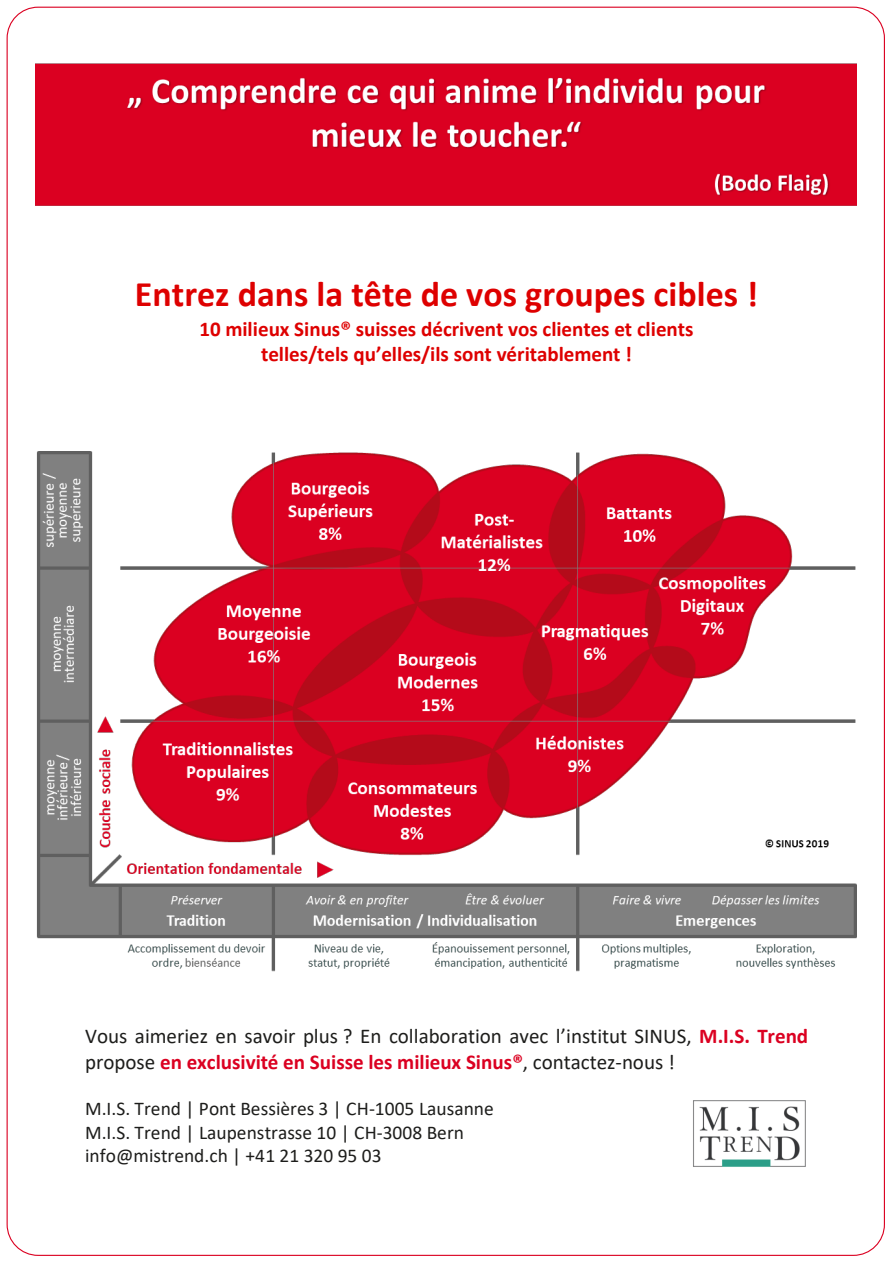
<style>
.page{position:relative;width:893px;height:1263px;background:#fff}
.page>*{position:absolute;margin:0;border:0;box-sizing:border-box;transform-origin:0 0}
.t1{font:700 36px "Calibri";color:#de0000}
.t2{font:21px/25.5px "Calibri";color:#1d1d1b}
.t3{font:700 21px/25.7px "Calibri";color:#de0000;text-align:center}
.t4{font:19.5px/23.7px "Calibri";color:#1d1d1b}
.s1{font-weight:700;color:#db0021}
</style>
<div class="page">
<img style="left:36px;top:63px;width:820px;height:143px">
<img style="left:693px;top:1100px;width:113px;height:67px">
<img style="left:36px;top:451px;width:820px;height:521px">
<h1 class="t1" style="left:135px;top:268px;width:625px">Entrez dans la tête de vos groupes cibles !</h1>
<p class="t3" style="left:199px;top:315px;width:495px">10 milieux Sinus® suisses décrivent vos clientes et clients telles/tels qu’elles/ils sont véritablement !</p>
<p class="t2" style="left:85px;top:1023px;width:725px">Vous aimeriez en savoir plus ? En collaboration avec l’institut SINUS, <span class="s1">M.I.S. Trend </span>propose <span class="s1">en exclusivité en Suisse les milieux Sinus®</span>, contactez-nous !</p>
<p class="t4" style="left:85px;top:1096px;width:410px">M.I.S. Trend | Pont Bessières 3 | CH-1005 Lausanne<br>M.I.S. Trend | Laupenstrasse 10 | CH-3008 Bern info@mistrend.ch | +41 21 320 95 03</p>
</div>
